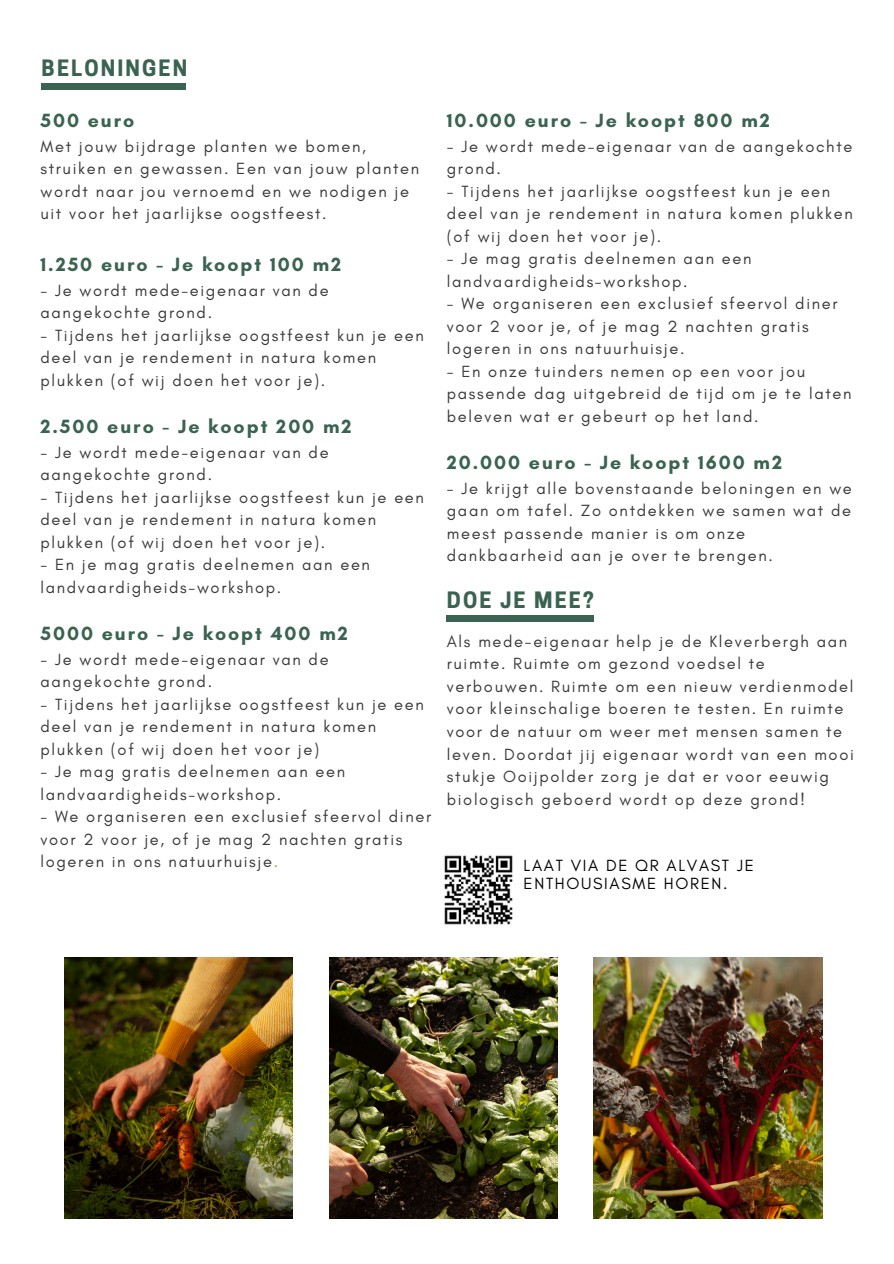
<style>
.page{position:relative;width:894px;height:1264px;background:#fff}
.page>*{position:absolute;margin:0;border:0;box-sizing:border-box;transform-origin:0 0}
.t1{font:700 21.15px "Cooper Hewitt";letter-spacing:.1em;color:#3a6351}
.t2{font:700 19.5px "Glacial Indifference";letter-spacing:.1em;color:#3a6351}
.t3{font:16.5px/22.5px "Glacial Indifference";letter-spacing:.1em;color:#393939}
.t4{font:16.5px/18px "Glacial Indifference";letter-spacing:.1em;color:#000}
.s1{color:#8e9d54}
</style>
<div class="page">
<div style="left:41px;top:84px;width:144px;height:5px;background:#3a6351"></div>
<div style="left:446px;top:616px;width:147px;height:5px;background:#3a6351"></div>
<img style="left:64px;top:957px;width:229px;height:261px">
<img style="left:329px;top:957px;width:228px;height:261px">
<img style="left:593px;top:957px;width:228px;height:261px">
<img style="left:444px;top:855px;width:69px;height:70px">
<p class="t1" style="left:41px;top:60px;width:147px">BELONINGEN</p>
<p class="t2" style="left:40px;top:108px;width:95px">500 euro</p>
<p class="t3" style="left:40px;top:135px;width:380px">Met jouw bijdrage planten we bomen, struiken en gewassen. Een van jouw planten wordt naar jou vernoemd en we nodigen je uit voor het jaarlijkse oogstfeest.</p>
<p class="t2" style="left:40px;top:252px;width:302px">1.250 euro - Je koopt 100 m2</p>
<p class="t3" style="left:40px;top:279px;width:289px">- Je wordt mede-eigenaar van de aangekochte grond.</p>
<p class="t3" style="left:40px;top:324px;width:385px">- Tijdens het jaarlijkse oogstfeest kun je een deel van je rendement in natura komen plukken (of wij doen het voor je).</p>
<p class="t2" style="left:40px;top:414px;width:312px">2.500 euro - Je koopt 200 m2</p>
<p class="t3" style="left:40px;top:441px;width:289px">- Je wordt mede-eigenaar van de aangekochte grond.</p>
<p class="t3" style="left:40px;top:486px;width:385px">- Tijdens het jaarlijkse oogstfeest kun je een deel van je rendement in natura komen plukken (of wij doen het voor je).</p>
<p class="t3" style="left:40px;top:553px;width:331px">- En je mag gratis deelnemen aan een landvaardigheids-workshop.</p>
<p class="t2" style="left:40px;top:621px;width:309px">5000 euro - Je koopt 400 m2</p>
<p class="t3" style="left:40px;top:648px;width:289px">- Je wordt mede-eigenaar van de aangekochte grond.</p>
<p class="t3" style="left:40px;top:693px;width:385px">- Tijdens het jaarlijkse oogstfeest kun je een deel van je rendement in natura komen plukken (of wij doen het voor je)</p>
<p class="t3" style="left:40px;top:760px;width:306px">- Je mag gratis deelnemen aan een landvaardigheids-workshop.</p>
<p class="t3" style="left:40px;top:805px;width:392px">- We organiseren een exclusief sfeervol diner voor 2 voor je, of je mag 2 nachten gratis logeren in ons natuurhuisje<span class="s1">.</span></p>
<p class="t2" style="left:446px;top:108px;width:324px">10.000 euro - Je koopt 800 m2</p>
<p class="t3" style="left:446px;top:135px;width:407px">- Je wordt mede-eigenaar van de aangekochte grond.</p>
<p class="t3" style="left:446px;top:180px;width:407px">- Tijdens het jaarlijkse oogstfeest kun je een deel van je rendement in natura komen plukken (of wij doen het voor je).</p>
<p class="t3" style="left:446px;top:247px;width:306px">- Je mag gratis deelnemen aan een landvaardigheids-workshop.</p>
<p class="t3" style="left:446px;top:292px;width:392px">- We organiseren een exclusief sfeervol diner voor 2 voor je, of je mag 2 nachten gratis logeren in ons natuurhuisje.</p>
<h1 class="t3" style="left:446px;top:360px;width:406px">- En onze tuinders nemen op een voor jou passende dag uitgebreid de tijd om je te laten beleven wat er gebeurt op het land.</h1>
<p class="t2" style="left:446px;top:450px;width:337px">20.000 euro - Je koopt 1600 m2</p>
<p class="t3" style="left:446px;top:477px;width:406px">- Je krijgt alle bovenstaande beloningen en we gaan om tafel. Zo ontdekken we samen wat de meest passende manier is om onze dankbaarheid aan je over te brengen.</p>
<p class="t1" style="left:446px;top:592px;width:148px">DOE JE MEE?</p>
<h2 class="t3" style="left:446px;top:630px;width:408px">Als mede-eigenaar help je de Kleverbergh aan ruimte. Ruimte om gezond voedsel te verbouwen. Ruimte om een nieuw verdienmodel voor kleinschalige boeren te testen. En ruimte voor de natuur om weer met mensen samen te leven. Doordat jij eigenaar wordt van een mooi stukje Ooijpolder zorg je dat er voor eeuwig biologisch geboerd wordt op deze grond!</h2>
<p class="t4" style="left:523px;top:856px;width:232px">LAAT VIA DE QR ALVAST JE<br>ENTHOUSIASME HOREN.</p>
</div>
